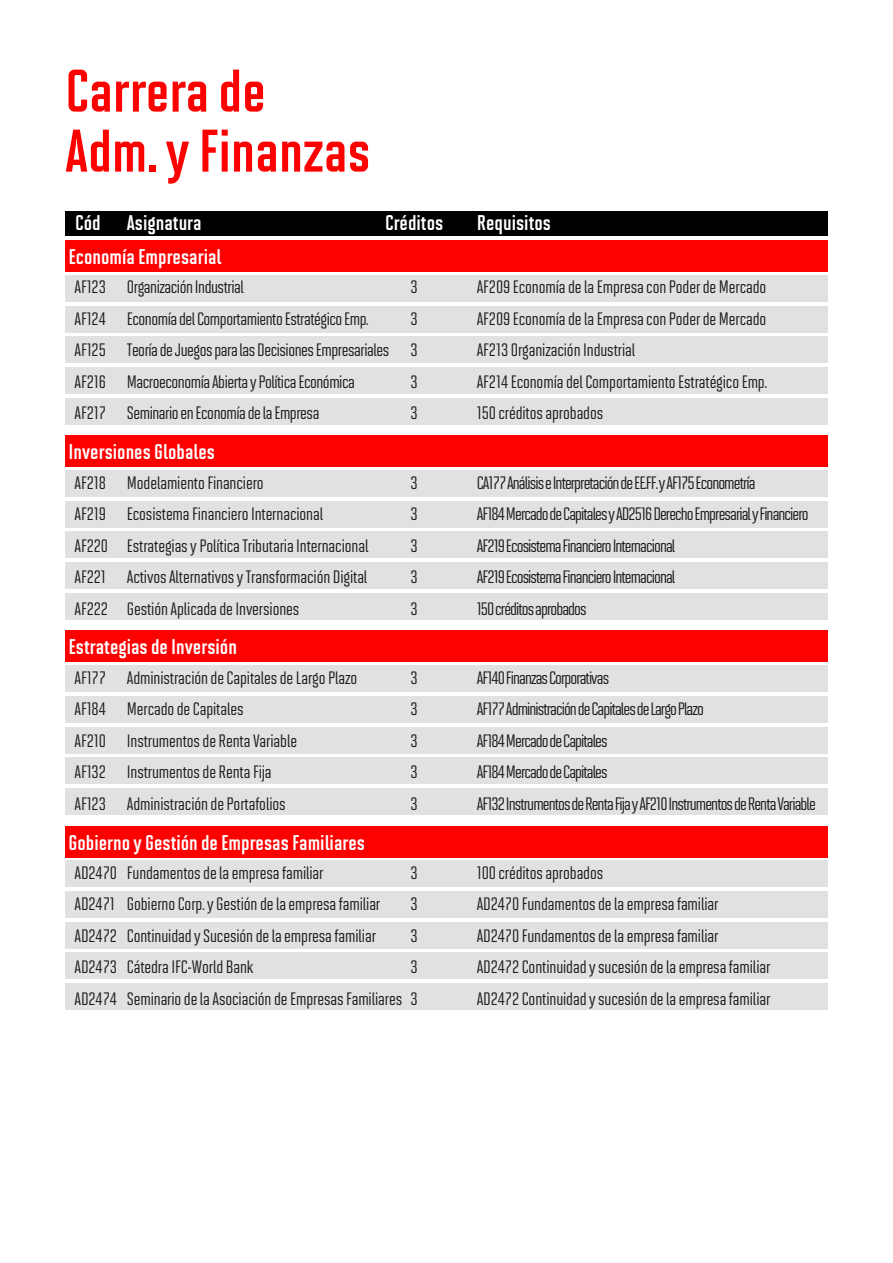
<style>
.page{position:relative;width:893px;height:1263px;background:#fff}
.page>*{position:absolute;margin:0;border:0;box-sizing:border-box;transform-origin:0 0}
.t1{font:700 60px/60px "Solano Gothic MVB Pro";color:#fd0000}
.t2{font:700 21.3px "Solano Gothic MVB Std";color:#fff}
.t3{font:500 18px/31.5px "Solano Gothic Pro MVB";letter-spacing:-.005em;color:#1d1d1b;text-align:justify}
.t4{font:500 18px/31.5px "Solano Gothic Pro MVB";letter-spacing:-.05em;color:#1d1d1b}
.t5{font:500 18px/31.5px "Solano Gothic Pro MVB";letter-spacing:-.025em;color:#1d1d1b}
.s1{font-family:"Solano Gothic MVB"}
</style>
<div class="page">
<div style="left:65px;top:275px;width:763px;height:27px;background:#e1e1e1"></div>
<div style="left:65px;top:306px;width:763px;height:27px;background:#e1e1e1"></div>
<div style="left:65px;top:336px;width:763px;height:27px;background:#e1e1e1"></div>
<div style="left:65px;top:367px;width:763px;height:27px;background:#e1e1e1"></div>
<div style="left:65px;top:398px;width:763px;height:27px;background:#e1e1e1"></div>
<div style="left:65px;top:241px;width:763px;height:31px;background:#fd0000"></div>
<div style="left:65px;top:470px;width:763px;height:27px;background:#e1e1e1"></div>
<div style="left:65px;top:501px;width:763px;height:27px;background:#e1e1e1"></div>
<div style="left:65px;top:531px;width:763px;height:27px;background:#e1e1e1"></div>
<div style="left:65px;top:562px;width:763px;height:27px;background:#e1e1e1"></div>
<div style="left:65px;top:593px;width:763px;height:27px;background:#e1e1e1"></div>
<div style="left:65px;top:436px;width:763px;height:31px;background:#fd0000"></div>
<div style="left:65px;top:665px;width:763px;height:27px;background:#e1e1e1"></div>
<div style="left:65px;top:696px;width:763px;height:27px;background:#e1e1e1"></div>
<div style="left:65px;top:726px;width:763px;height:27px;background:#e1e1e1"></div>
<div style="left:65px;top:757px;width:763px;height:27px;background:#e1e1e1"></div>
<div style="left:65px;top:788px;width:763px;height:27px;background:#e1e1e1"></div>
<div style="left:65px;top:631px;width:763px;height:31px;background:#fd0000"></div>
<div style="left:65px;top:860px;width:763px;height:27px;background:#e1e1e1"></div>
<div style="left:65px;top:891px;width:763px;height:27px;background:#e1e1e1"></div>
<div style="left:65px;top:922px;width:763px;height:26px;background:#e1e1e1"></div>
<div style="left:65px;top:952px;width:763px;height:27px;background:#e1e1e1"></div>
<div style="left:65px;top:983px;width:763px;height:27px;background:#e1e1e1"></div>
<div style="left:65px;top:826px;width:763px;height:31px;background:#fd0000"></div>
<div style="left:65px;top:211px;width:763px;height:25px;background:#000"></div>
<h1 class="t1" style="left:65px;top:63px;width:307px">Carrera de<br>Adm. y Finanzas</h1>
<p class="t2" style="left:75px;top:211px;width:128px">Cód Asignatura</p>
<p class="t2" style="left:385px;top:211px;width:60px">Créditos</p>
<p class="t2" style="left:477px;top:211px;width:76px">Requisitos</p>
<p class="t2" style="left:69px;top:245px;width:154px">Economía Empresarial</p>
<p class="t3" style="left:74px;top:271px;width:33px">AF123<br>AF124<br>AF125<br>AF216<br>AF217</p>
<p class="t5" style="left:127px;top:271px;width:264px">Organización Industrial<br>Economía del Comportamiento Estratégico Emp.<br>Teoría de Juegos para las Decisiones Empresariales Macroeconomía Abierta y Política Económica Seminario en Economía de la Empresa</p>
<p class="t3" style="left:477px;top:271px;width:292px;text-align:left">AF209 Economía de la Empresa con Poder de Mercado AF209 Economía de la Empresa con Poder de Mercado AF213 Organización Industrial<br>AF214 Economía del Comportamiento Estratégico Emp.<br>150 créditos aprobados</p>
<p class="t3" style="left:411px;top:271px;width:9px">3<br>3<br>3<br>3<br>3</p>
<p class="t2" style="left:69px;top:440px;width:148px">Inversiones Globales</p>
<p class="t3" style="left:74px;top:466px;width:35px">AF218<br>AF219<br>AF220<br>AF221<br>AF222</p>
<p class="t3" style="left:127px;top:466px;width:243px;text-align:left">Modelamiento Financiero<br>Ecosistema Financiero Internacional Estrategias y Política Tributaria Internacional Activos Alternativos y Transformación Digital Gestión Aplicada de Inversiones</p>
<p class="t4" style="left:477px;top:466px;width:333px">CA177 Análisis e Interpretación de EE.FF.y AF175 Econometría<br>AF184 Mercado de Capitales y AD2516 Derecho Empresarial y Financiero AF219 Ecosistema Financiero Internacional<br>AF219 Ecosistema Financiero Internacional<br>150 créditos aprobados</p>
<p class="t3" style="left:411px;top:466px;width:9px">3<br>3<br>3<br>3<br>3</p>
<p class="t2" style="left:69px;top:635px;width:170px">Estrategias de Inversión</p>
<p class="t3" style="left:74px;top:661px;width:33px">AF177<br>AF184<br>AF210<br>AF132<br>AF123</p>
<p class="t3" style="left:127px;top:661px;width:232px;text-align:left">Administración de Capitales de Largo Plazo<br>Mercado de Capitales<br>Instrumentos de Renta Variable<br>Instrumentos de Renta Fij<span class="s1">a<br></span>Administración de Portafolios</p>
<p class="t4" style="left:477px;top:661px;width:341px">AF140 Finanzas Corporativas<br>AF177 Administración de Capitales de Largo Plazo<br>AF184 Mercado de Capitales<br>AF184 Mercado de Capitales<br>AF132 Instrumentos de Renta Fija y AF210 Instrumentos de Renta Variable</p>
<p class="t3" style="left:411px;top:661px;width:9px">3<br>3<br>3<br>3<br>3</p>
<p class="t2" style="left:69px;top:830px;width:298px">Gobierno y Gestión de Empresas Familiares</p>
<p class="t3" style="left:74px;top:856px;width:44px">AD2470<br>AD2471<br>AD2472<br>AD2473<br>AD2474</p>
<p class="t3" style="left:127px;top:856px;width:277px;text-align:left">Fundamentos de la empresa familiar<br>Gobierno Corp. y Gestión de la empresa familiar Continuidad y Sucesión de la empresa familiar Cátedra IFC-World Bank<br>Seminario de la Asociación de Empresas Familiares</p>
<p class="t3" style="left:477px;top:856px;width:295px;text-align:left">100 créditos aprobados<br>AD2470 Fundamentos de la empresa familiar<br>AD2470 Fundamentos de la empresa familiar<br>AD2472 Continuidad y sucesión de la empresa familiar AD2472 Continuidad y sucesión de la empresa familiar</p>
<p class="t3" style="left:411px;top:856px;width:9px">3<br>3<br>3<br>3<br>3</p>
</div>
